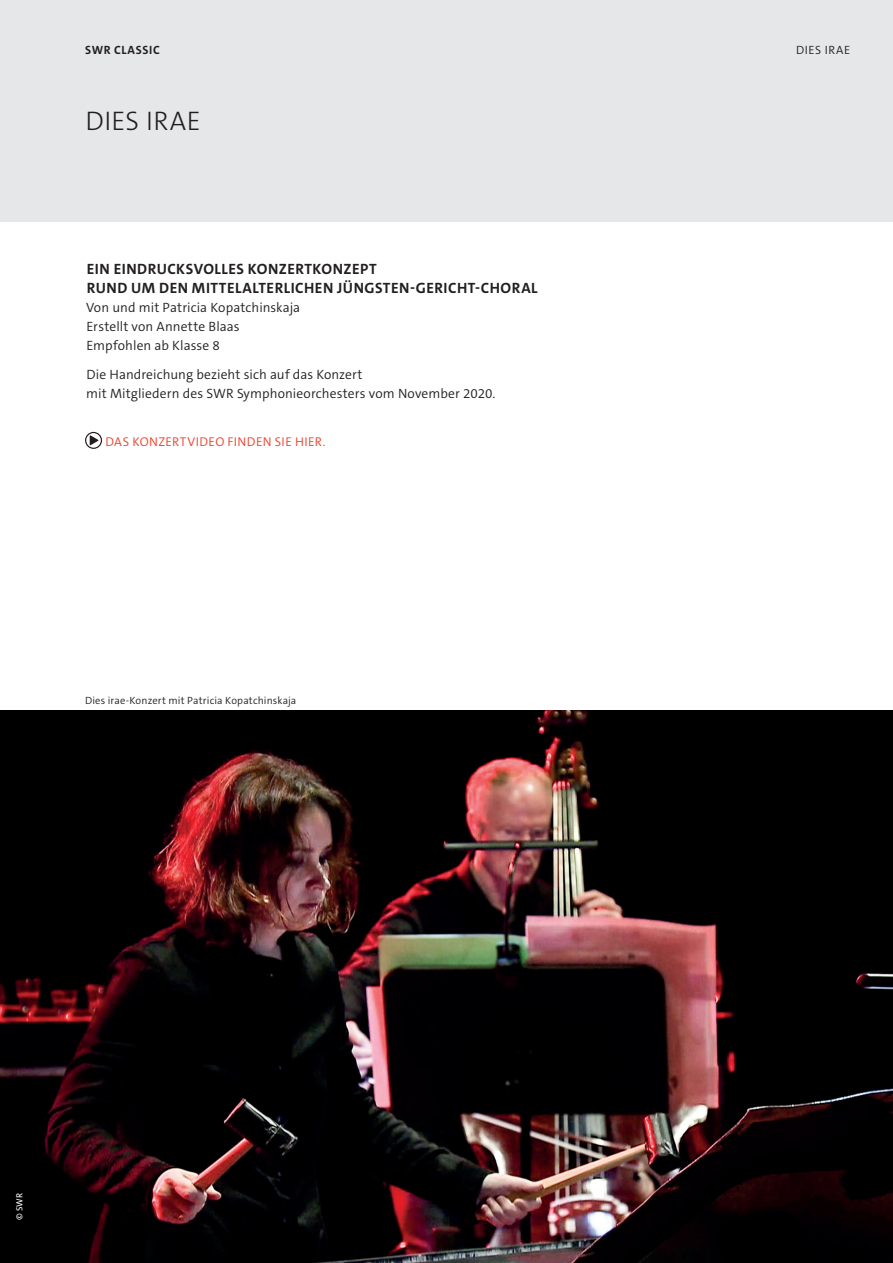
<style>
.page{position:relative;width:893px;height:1263px;background:#fff}
.page>*{position:absolute;margin:0;border:0;box-sizing:border-box;transform-origin:0 0}
.t1{font:300 27px "The Sans C5";letter-spacing:.015em;color:#231f20}
.t2{font:700 15px/19.2px "The Sans C5";letter-spacing:.03em;color:#231f20}
.t3{font:300 13.5px/19.2px "The Sans C5";letter-spacing:.005em;color:#231f20}
.t4{font:300 12.75px "The Sans C5";letter-spacing:.03em;color:#ef3e27}
.t5{font:700 12px "The Mix C5";letter-spacing:.05em;color:#231f20}
.t6{font:300 12px "The Mix C5";letter-spacing:.05em;color:#231f20}
.t7{font:300 10.5px "The Sans C5";letter-spacing:.015em;color:#231f20}
.t8{font:9px "The Sans C5";color:#fff}
</style>
<div class="page">
<div style="left:0;top:0;width:893px;height:221px;background:#e6e7e9"></div>
<svg style="left:85px;top:432px;width:17px;height:17px"></svg>
<img style="left:0;top:711px;width:893px;height:552px">
<p class="t5" style="left:85px;top:42px;width:76px">SWR CLASSIC</p>
<p class="t6" style="left:796px;top:42px;width:56px">DIES IRAE</p>
<h1 class="t1" style="left:85px;top:104px;width:117px">DIES IRAE</h1>
<p class="t2" style="left:87px;top:259px;width:452px">EIN EINDRUCKSVOLLES KONZERTKONZEPT<br>RUND UM DEN MITTELALTERLICHEN JÜNGSTEN-GERICHT-CHORAL</p>
<p class="t3" style="left:86px;top:298px;width:216px">Von und mit Patricia Kopatchinskaja<br>Erstellt von Annette Blaas<br>Empfohlen ab Klasse 8</p>
<p class="t3" style="left:86px;top:365px;width:411px">Die Handreichung bezieht sich auf das Konzert<br>mit Mitgliedern des SWR Symphonieorchesters vom November 2020.</p>
<p class="t4" style="left:105px;top:434px;width:222px">DAS KONZERTVIDEO FINDEN SIE HIER.</p>
<p class="t7" style="left:85px;top:694px;width:213px">Dies irae-Konzert mit Patricia Kopatchinskaja</p>
<p class="t8" style="left:14px;top:1220px;width:29px;rotate:-90deg">© SWR</p>
</div>
